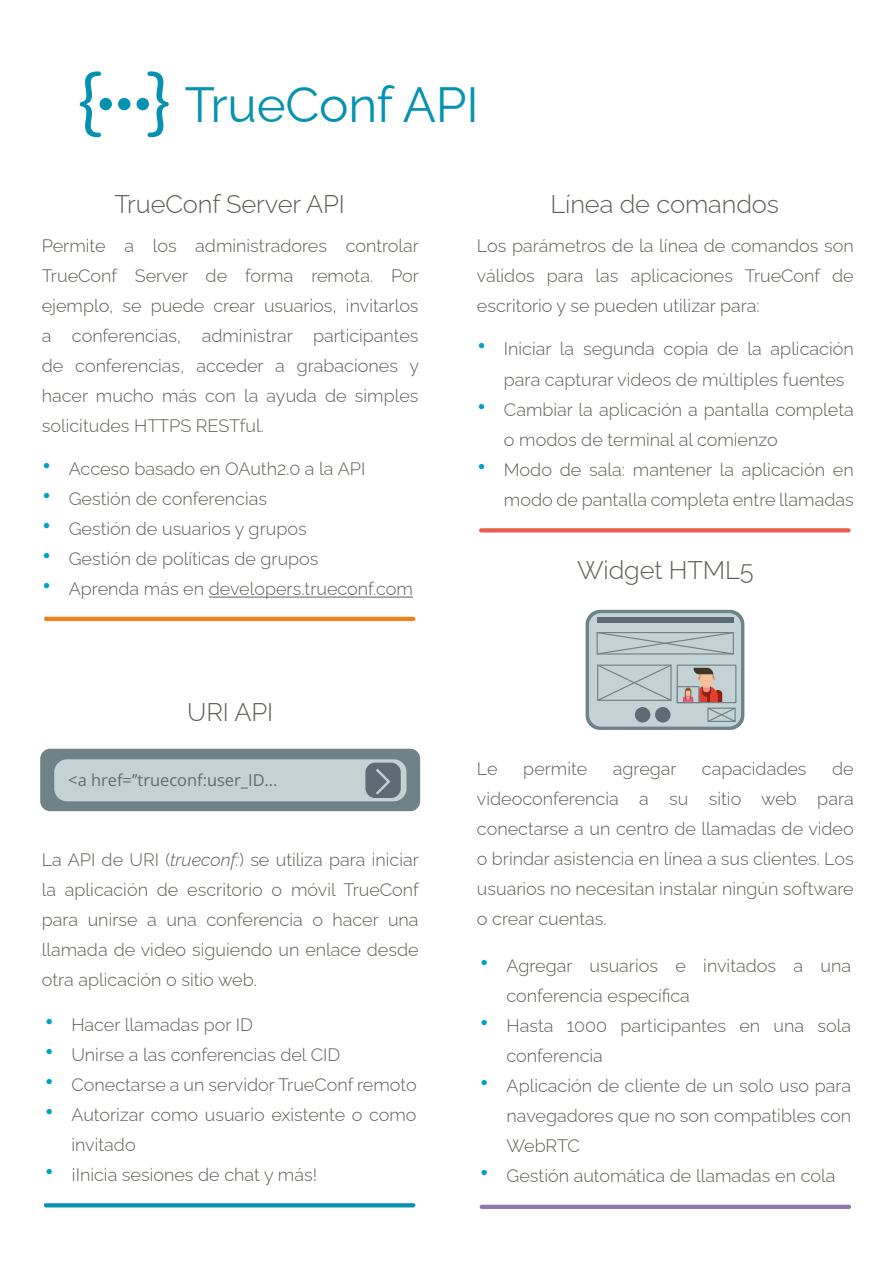
<style>
.page{position:relative;width:893px;height:1263px;background:#fff}
.page>*{position:absolute;margin:0;border:0;box-sizing:border-box;transform-origin:0 0}
.t1{font:49.5px "Raleway";letter-spacing:-.005em;color:#0692b0}
.t2{font:300 25.5px "Raleway";letter-spacing:-.005em;color:#615b55}
.t3{font:300 18px/30px "Raleway";color:#615b55}
.t4{font:300 18px "Raleway";color:#625c56}
.t5{font:16.35px "Open Sans";color:#5e6b74}
.s1{font-weight:600;font-size:27px;color:#00a2c4}
.s2{color:#615b55}
.s3{font-style:italic}
</style>
<div class="page">
<hr style="left:44px;top:617px;width:371px;height:4px;background:#f08020;border-radius:2px">
<svg style="left:479px;top:528px;width:371px;height:4px"></svg>
<hr style="left:209px;top:597px;width:204px;height:1px;background:#625c56">
<svg style="left:44px;top:1203px;width:371px;height:4px"></svg>
<hr style="left:480px;top:1205px;width:371px;height:4px;background:#8f74b2;border-radius:2px">
<div style="left:40px;top:749px;width:380px;height:62px;background:#6f8287;border-radius:10px"></div>
<div style="left:54px;top:759px;width:352px;height:42px;background:#c3d3d5;border-radius:13px"></div>
<svg style="left:365px;top:763px;width:36px;height:35px"></svg>
<div style="left:586px;top:610px;width:158px;height:120px;background:#6f8287;border-radius:14px"></div>
<div style="left:589px;top:613px;width:152px;height:114px;background:#c3d3d5;border-radius:12px"></div>
<svg style="left:597px;top:632px;width:137px;height:22px"></svg>
<div style="left:597px;top:617px;width:136px;height:6px;background:#5e6b74"></div>
<svg style="left:597px;top:665px;width:139px;height:57px"></svg>
<svg style="left:147px;top:71px;width:22px;height:66px"></svg>
<div style="left:100px;top:98px;width:12px;height:12px;background:#0591b0;border-radius:50%"></div>
<svg style="left:80px;top:71px;width:21px;height:66px"></svg>
<div style="left:118px;top:98px;width:12px;height:12px;background:#0591b0;border-radius:50%"></div>
<div style="left:137px;top:98px;width:12px;height:12px;background:#0591b0;border-radius:50%"></div>
<h1 class="t1" style="left:185px;top:65px;width:295px">TrueConf API</h1>
<h2 class="t2" style="left:114px;top:184px;width:232px">TrueConf Server API</h2>
<h2 class="t2" style="left:550px;top:184px;width:230px">Línea de comandos</h2>
<p class="t3" style="left:42px;top:228px;width:379px;text-align:justify">Permite a los administradores controlar TrueConf Server de forma remota. Por ejemplo, se puede crear usuarios, invitarlos a conferencias, administrar participantes de conferencias, acceder a grabaciones y hacer mucho más con la ayuda de simples solicitudes HTTPS RESTful.</p>
<p class="t3" style="left:477px;top:228px;width:378px;text-align:justify">Los parámetros de la línea de comandos son válidos para las aplicaciones TrueConf de escritorio y se pueden utilizar para:</p>
<p class="t3" style="left:504px;top:332px;width:351px;text-indent:-27px"><span class="s1">•</span> Iniciar la segunda copia de la aplicación para capturar videos de múltiples fuentes</p>
<p class="t3" style="left:504px;top:392px;width:351px;text-indent:-27px"><span class="s1">•</span> Cambiar la aplicación a pantalla completa o modos de terminal al comienzo</p>
<p class="t3" style="left:477px;top:452px;width:378px;text-align:right"><span class="s1">•</span> Modo de sala: mantener la aplicación en modo de pantalla completa entre llamadas</p>
<p class="t3" style="left:42px;top:452px;width:325px"><span class="s1">•</span> Acceso basado en OAuth2.0 a la API</p>
<p class="t3" style="left:42px;top:482px;width:227px"><span class="s1">•</span> Gestión de conferencias</p>
<p class="t3" style="left:42px;top:512px;width:266px"><span class="s1">•</span> Gestión de usuarios y grupos</p>
<p class="t3" style="left:42px;top:542px;width:278px"><span class="s1">•</span> Gestión de políticas de grupos</p>
<p class="t4" style="left:42px;top:575px;width:373px"><span class="s1">•</span> <span class="s2">Aprenda más en</span> developers.trueconf.com</p>
<h2 class="t2" style="left:577px;top:550px;width:178px">Widget HTML5</h2>
<h2 class="t2" style="left:187px;top:691px;width:87px">URI API</h2>
<p class="t5" style="left:68px;top:769px;width:211px">&lt;a href=’’trueconf:user_ID...</p>
<p class="t3" style="left:42px;top:843px;width:379px;text-align:justify">La API de URI (<span class="s3">trueconf:</span>) se utiliza para iniciar la aplicación de escritorio o móvil TrueConf para unirse a una conferencia o hacer una llamada de video siguiendo un enlace desde otra aplicación o sitio web.</p>
<p class="t3" style="left:44px;top:1008px;width:210px"><span class="s1">•</span> Hacer llamadas por ID</p>
<p class="t3" style="left:44px;top:1038px;width:297px"><span class="s1">•</span> Unirse a las conferencias del CID</p>
<p class="t3" style="left:44px;top:1068px;width:374px"><span class="s1">•</span> Conectarse a un servidor TrueConf remoto</p>
<p class="t3" style="left:71px;top:1098px;width:347px;text-indent:-27px"><span class="s1">•</span> Autorizar como usuario existente o como invitado</p>
<p class="t3" style="left:44px;top:1158px;width:274px"><span class="s1">•</span> ¡Inicia sesiones de chat y más!</p>
<p class="t3" style="left:477px;top:752px;width:378px;text-align:justify;text-indent:355px">de videoconferencia a su sitio web para conectarse a un centro de llamadas de video o brindar asistencia en línea a sus clientes. Los usuarios no necesitan instalar ningún software o crear cuentas.</p>
<p class="t3" style="left:477px;top:752px;width:22px">Le</p>
<p class="t3" style="left:523px;top:752px;width:65px">permite</p>
<p class="t3" style="left:613px;top:752px;width:65px">agregar</p>
<p class="t3" style="left:702px;top:752px;width:106px">capacidades</p>
<p class="t3" style="left:507px;top:949px;width:346px;text-indent:-27px"><span class="s1">•</span> Agregar usuarios e invitados a una conferencia específica</p>
<p class="t3" style="left:507px;top:1009px;width:346px;text-indent:-27px"><span class="s1">•</span> Hasta 1000 participantes en una sola conferencia</p>
<p class="t3" style="left:507px;top:1069px;width:346px;text-align:justify;text-indent:-27px"><span class="s1">•</span> Aplicación de cliente de un solo uso para navegadores que no son compatibles con WebRTC</p>
<p class="t3" style="left:480px;top:1159px;width:357px"><span class="s1">•</span> Gestión automática de llamadas en cola</p>
</div>
